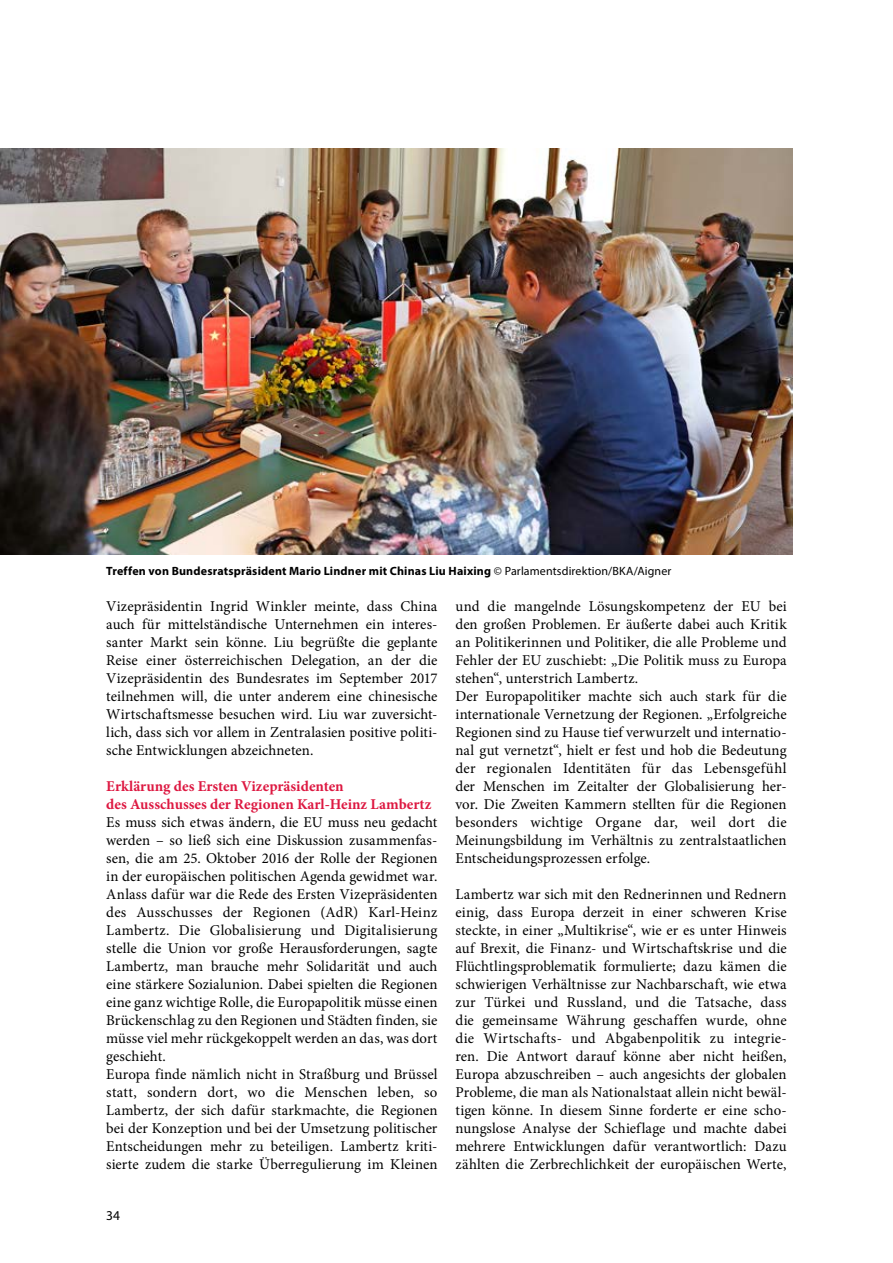
<style>
.page{position:relative;width:893px;height:1263px;background:#fff}
.page>*{position:absolute;margin:0;border:0;box-sizing:border-box;transform-origin:0 0}
.t1{font:15px/18px "Minion Pro";letter-spacing:.005em;color:#000;text-align:justify}
.t2{font:700 15px "Minion Pro";color:#dd1841}
.t3{font:13.5px "Myriad Pro";color:#000}
.t4{font:700 12px "Myriad Pro";letter-spacing:.015em;color:#000}
.s1{font-weight:400}
.s2{font-weight:700;color:#dd1841}
</style>
<div class="page">
<img style="left:0;top:149px;width:792px;height:405px">
<p class="t4" style="left:106px;top:563px;width:567px">Treffen von Bundesratspräsident Mario Lindner mit Chinas Liu Haixing <span class="s1">© Parlamentsdirektion/BKA/Aigner</span></p>
<p class="t1" style="left:106px;top:597px;width:333px">Vizepräsidentin Ingrid Winkler meinte, dass China auch für mittelständische Unternehmen ein interes&shy;santer Markt sein könne. Liu begrüßte die geplante Reise einer österreichischen Delegation, an der die Vizepräsidentin des Bundesrates im September 2017 teilnehmen will, die unter anderem eine chinesische Wirtschaftsmesse besuchen wird. Liu war zuversicht&shy;lich, dass sich vor allem in Zentralasien positive politi&shy;sche Entwicklungen abzeichneten.</p>
<h2 class="t2" style="left:106px;top:776px;width:239px">Erklärung des Ersten Vizepräsidenten</h2>
<p class="t1" style="left:106px;top:795px;width:333px;text-align:left"><span class="s2">des Ausschusses der Regionen Karl-Heinz Lambertz </span>Es muss sich etwas ändern, die EU muss neu gedacht werden – so ließ sich eine Diskussion zusammenfas&shy;sen, die am 25. Oktober 2016 der Rolle der Regionen in der europäischen politischen Agenda gewidmet war.<br>Anlass dafür war die Rede des Ersten Vizepräsidenten des Ausschusses der Regionen (AdR) Karl-Heinz Lambertz. Die Globalisierung und Digitalisierung stelle die Union vor große Herausforderungen, sagte Lambertz, man brauche mehr Solidarität und auch eine stärkere Sozialunion. Dabei spielten die Regionen eine ganz wichtige Rolle, die Europapolitik müsse einen Brückenschlag zu den Regionen und Städten finden, sie müsse viel mehr rückgekoppelt werden an das, was dort geschieht.</p>
<p class="t1" style="left:106px;top:1065px;width:333px">Europa finde nämlich nicht in Straßburg und Brüssel statt, sondern dort, wo die Menschen leben, so Lambertz, der sich dafür starkmachte, die Regionen bei der Konzeption und bei der Umsetzung politischer Entscheidungen mehr zu beteiligen. Lambertz kriti&shy;sierte zudem die starke Überregulierung im Kleinen</p>
<p class="t3" style="left:106px;top:1207px;width:15px">34</p>
<p class="t1" style="left:455px;top:597px;width:333px">und die mangelnde Lösungskompetenz der EU bei den großen Problemen. Er äußerte dabei auch Kritik an Politikerinnen und Politiker, die alle Probleme und Fehler der EU zuschiebt: „Die Politik muss zu Europa stehen“, unterstrich Lambertz.</p>
<p class="t1" style="left:455px;top:687px;width:333px">Der Europapolitiker machte sich auch stark für die internationale Vernetzung der Regionen. „Erfolgreiche Regionen sind zu Hause tief verwurzelt und internatio&shy;nal gut vernetzt“, hielt er fest und hob die Bedeutung der regionalen Identitäten für das Lebensgefühl der Menschen im Zeitalter der Globalisierung her&shy;vor. Die Zweiten Kammern stellten für die Regionen besonders wichtige Organe dar, weil dort die Meinungsbildung im Verhältnis zu zentralstaatlichen Entscheidungsprozessen erfolge.</p>
<p class="t1" style="left:455px;top:885px;width:333px">Lambertz war sich mit den Rednerinnen und Rednern einig, dass Europa derzeit in einer schweren Krise steckte, in einer „Multikrise“, wie er es unter Hinweis auf Brexit, die Finanz- und Wirtschaftskrise und die Flüchtlingsproblematik formulierte; dazu kämen die schwierigen Verhältnisse zur Nachbarschaft, wie etwa zur Türkei und Russland, und die Tatsache, dass die gemeinsame Währung geschaffen wurde, ohne die Wirtschafts- und Abgabenpolitik zu integrie&shy;ren. Die Antwort darauf könne aber nicht heißen, Europa abzuschreiben – auch angesichts der globalen Probleme, die man als Nationalstaat allein nicht bewäl&shy;tigen könne. In diesem Sinne forderte er eine scho&shy;nungslose Analyse der Schieflage und machte dabei mehrere Entwicklungen dafür verantwortlich: Dazu zählten die Zerbrechlichkeit der europäischen Werte,</p>
</div>
